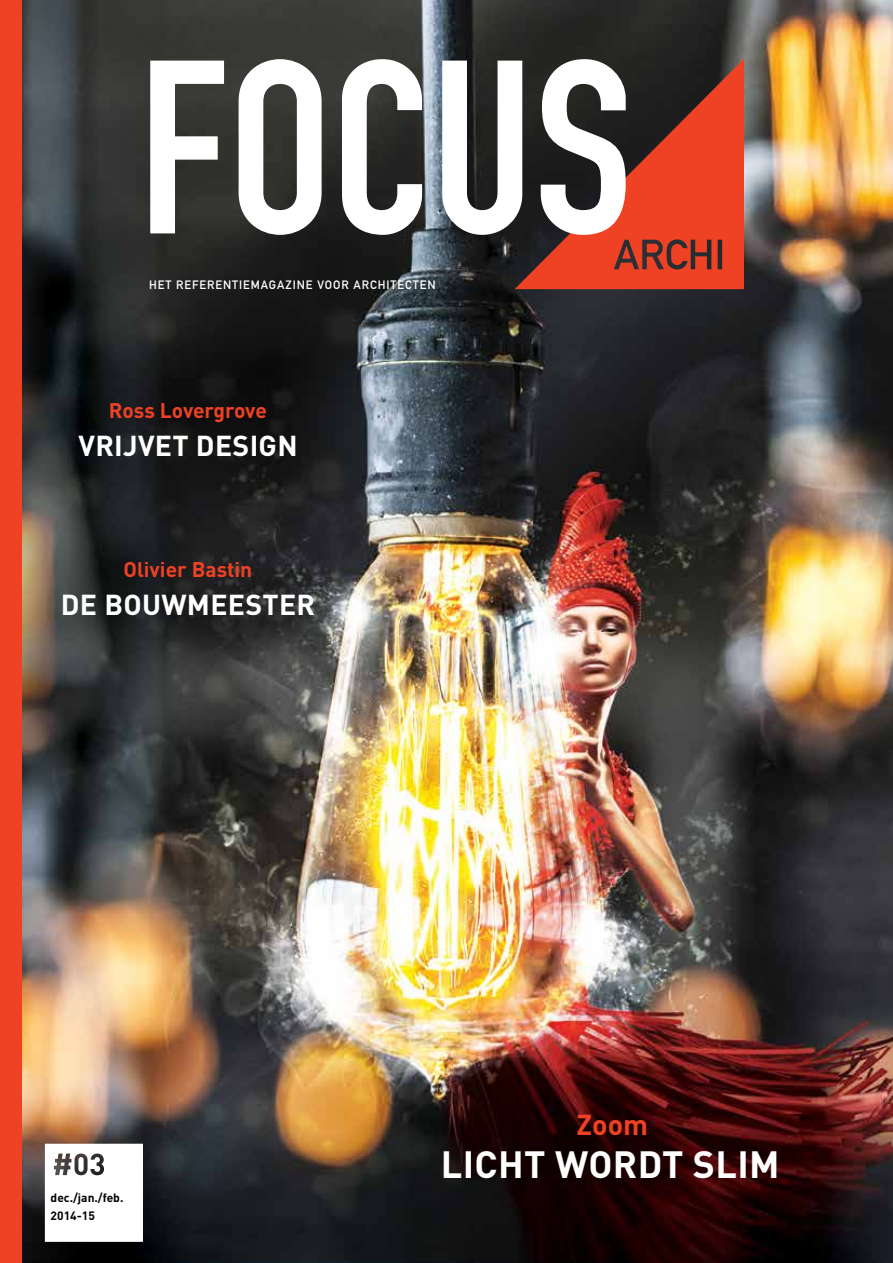
<style>
.page{position:relative;width:893px;height:1263px;background:#fff}
.page>*{position:absolute;margin:0;border:0;box-sizing:border-box;transform-origin:0 0}
.t1{font:700 37.5px "DIN";letter-spacing:.01em;color:#fff}
.t2{font:700 28.5px "DIN";letter-spacing:.01em;color:#fff}
.t3{font:700 28.5px "DIN";color:#ef4123}
.t4{font:700 21px "DIN";color:#ef4123}
.t5{font:12px "DIN Mittelschrift";letter-spacing:.08em;color:#fff}
.t6{font:700 12px/18px "DIN";color:#000}
</style>
<div class="page">
<img style="left:21px;top:0;width:872px;height:1263px">
<svg style="left:515px;top:59px;width:229px;height:230px;background:#b13722"></svg>
<svg style="left:150px;top:59px;width:476px;height:176px"></svg>
<div style="left:0;top:0;width:21px;height:1263px;background:#ef4123"></div>
<svg style="left:45px;top:1144px;width:98px;height:98px"></svg>
<p class="t5" style="left:149px;top:278px;width:288px">HET REFERENTIEMAGAZINE VOOR ARCHITECTEN</p>
<h3 class="t4" style="left:109px;top:397px;width:160px">Ross Lovergrove</h3>
<h2 class="t2" style="left:79px;top:427px;width:221px">vrijvet design</h2>
<h3 class="t4" style="left:124px;top:555px;width:130px">Olivier Bastin</h3>
<h2 class="t2" style="left:61px;top:586px;width:250px">DE bouwmeester</h2>
<p class="t6" style="left:51px;top:1188px;width:74px">dec./jan./feb.<br>2014-15</p>
<h2 class="t3" style="left:577px;top:1106px;width:73px">Zoom</h2>
<h1 class="t1" style="left:441px;top:1140px;width:340px">Licht wordt slim</h1>
</div>
